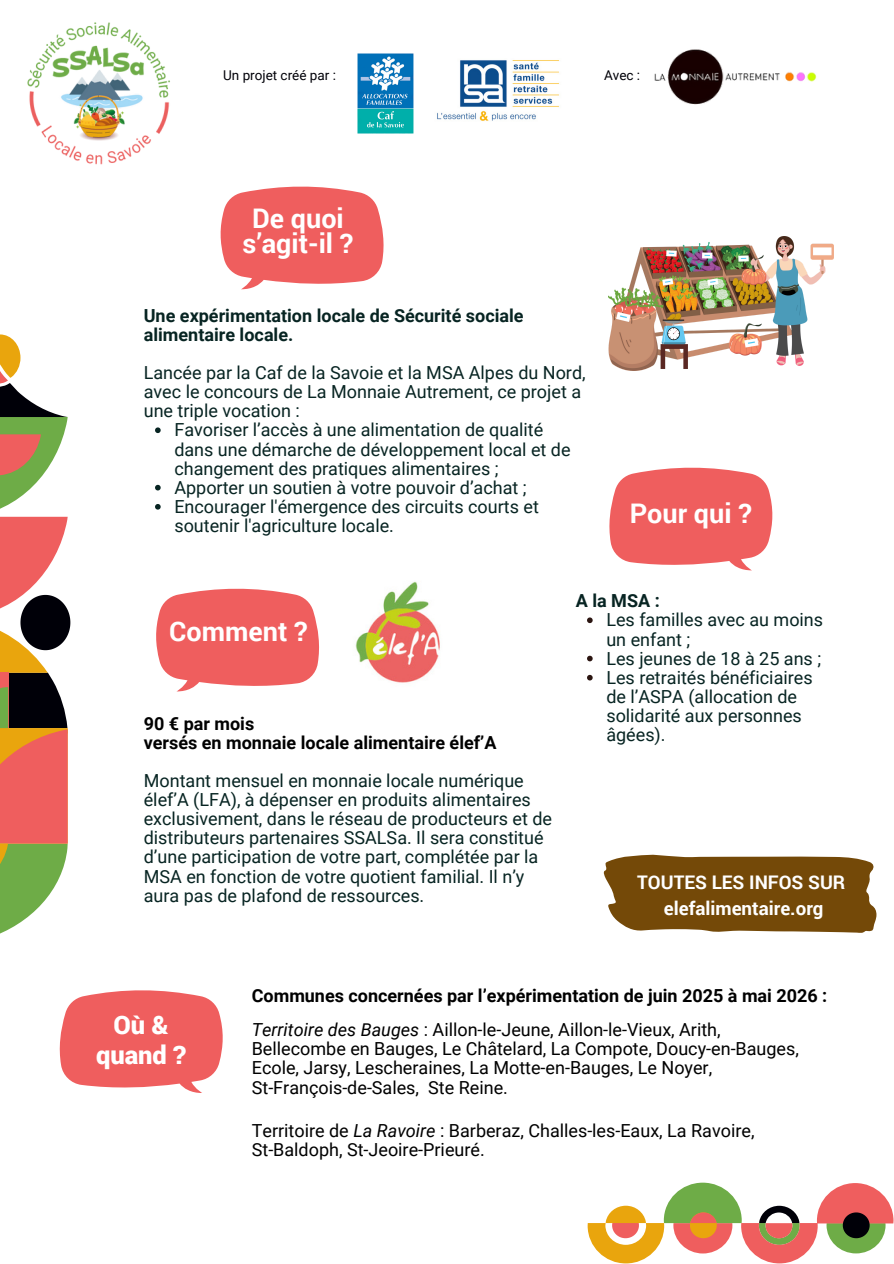
<style>
.page{position:relative;width:894px;height:1264px;background:#fff}
.page>*{position:absolute;margin:0;border:0;box-sizing:border-box;transform-origin:0 0}
.t1{font:700 27px/24.8px "Roboto";color:#fff;text-align:center}
.t2{font:900 25.5px/30.3px "Roboto";color:#fff;text-align:center}
.t3{font:700 18.75px/25.8px "Roboto";color:#fff;text-align:center}
.t4{font:18px/19.2px "Roboto";color:#072422}
.t5{font:18px/19.2px "Roboto";color:#000}
.t6{font:700 18px/19.2px "Roboto";color:#000}
.t7{font:700 18px/19.2px "Roboto";color:#072422}
.t8{font:13.5px "Roboto";color:#000008}
.s1{font-style:italic}
</style>
<div class="page">
<img style="left:608px;top:237px;width:225px;height:134px">
<svg style="left:603px;top:854px;width:272px;height:79px;background:#825c22"></svg>
<img style="left:437px;top:60px;width:122px;height:61px">
<img style="left:358px;top:54px;width:55px;height:80px">
<img style="left:654px;top:49px;width:163px;height:56px">
<svg style="left:587px;top:1182px;width:306px;height:81px"></svg>
<svg style="left:0;top:334px;width:70px;height:600px"></svg>
<svg style="left:220px;top:186px;width:164px;height:103px;background:#f17777"></svg>
<svg style="left:609px;top:467px;width:164px;height:103px;background:#f17777"></svg>
<svg style="left:156px;top:588px;width:163px;height:103px;background:#f17676"></svg>
<svg style="left:59px;top:990px;width:164px;height:102px;background:#f17676"></svg>
<img style="left:355px;top:581px;width:85px;height:102px">
<img style="left:27px;top:22px;width:143px;height:143px">
<svg style="left:587px;top:617px;width:5px;height:6px"></svg>
<svg style="left:587px;top:655px;width:5px;height:6px"></svg>
<svg style="left:587px;top:675px;width:5px;height:5px"></svg>
<svg style="left:155px;top:427px;width:6px;height:6px"></svg>
<svg style="left:155px;top:485px;width:6px;height:5px"></svg>
<svg style="left:155px;top:504px;width:6px;height:5px"></svg>
<p class="t8" style="left:223px;top:67px;width:114px">Un projet créé par :</p>
<p class="t8" style="left:604px;top:67px;width:38px">Avec :</p>
<p class="t1" style="left:242px;top:205px;width:112px">De quoi s’agit-il ?</p>
<p class="t7" style="left:144px;top:306px;width:381px">Une expérimentation locale de Sécurité sociale alimentaire locale.</p>
<p class="t4" style="left:144px;top:363px;width:443px">Lancée par la Caf de la Savoie et la MSA Alpes du Nord, avec le concours de La Monnaie Autrement, ce projet a une triple vocation :</p>
<p class="t4" style="left:174px;top:420px;width:397px">Favoriser l’accès à une alimentation de qualité dans une démarche de développement local et de changement des pratiques alimentaires ;</p>
<h1 class="t4" style="left:174px;top:478px;width:353px">Apporter un soutien à votre pouvoir d’achat ;</h1>
<h2 class="t4" style="left:174px;top:497px;width:366px">Encourager l'émergence des circuits courts et soutenir l'agriculture locale.</h2>
<h1 class="t1" style="left:629px;top:500px;width:124px">Pour qui ?</h1>
<p class="t1" style="left:169px;top:618px;width:140px">Comment ?</p>
<h3 class="t6" style="left:144px;top:713px;width:354px">90 € par mois<br>versés en monnaie locale alimentaire élef’A</h3>
<p class="t4" style="left:144px;top:771px;width:410px">Montant mensuel en monnaie locale numérique élef’A (LFA), à dépenser en produits alimentaires exclusivement, dans le réseau de producteurs et de distributeurs partenaires SSALSa. Il sera constitué d’une participation de votre part, complétée par la MSA en fonction de votre quotient familial. Il n’y aura pas de plafond de ressources.</p>
<p class="t7" style="left:575px;top:591px;width:85px">A la MSA :</p>
<p class="t4" style="left:606px;top:610px;width:218px">Les familles avec au moins un enfant ;</p>
<p class="t4" style="left:606px;top:649px;width:216px">Les jeunes de 18 à 25 ans ;</p>
<p class="t4" style="left:606px;top:668px;width:208px">Les retraités bénéficiaires de l’ASPA (allocation de solidarité aux personnes âgées).</p>
<p class="t3" style="left:637px;top:869px;width:209px">TOUTES LES INFOS SUR elefalimentaire.org</p>
<p class="t6" style="left:252px;top:986px;width:577px">Communes concernées par l’expérimentation de juin 2025 à mai 2026 :</p>
<h1 class="t2" style="left:96px;top:1008px;width:92px">Où &amp; quand ?</h1>
<p class="t5" style="left:252px;top:1020px;width:548px"><span class="s1">Territoire des Bauges</span> : Aillon-le-Jeune, Aillon-le-Vieux, Arith,<br>Bellecombe en Bauges, Le Châtelard, La Compote, Doucy-en-Bauges,<br>Ecole, Jarsy, Lescheraines, La Motte-en-Bauges, Le Noyer,</p>
<h2 class="t5" style="left:252px;top:1077px;width:257px">St-François-de-Sales, Ste Reine.</h2>
<p class="t5" style="left:252px;top:1120px;width:504px">Territoire de <span class="s1">La Ravoire</span> : Barberaz, Challes-les-Eaux, La Ravoire,<br>St-Baldoph, St-Jeoire-Prieuré.</p>
</div>
